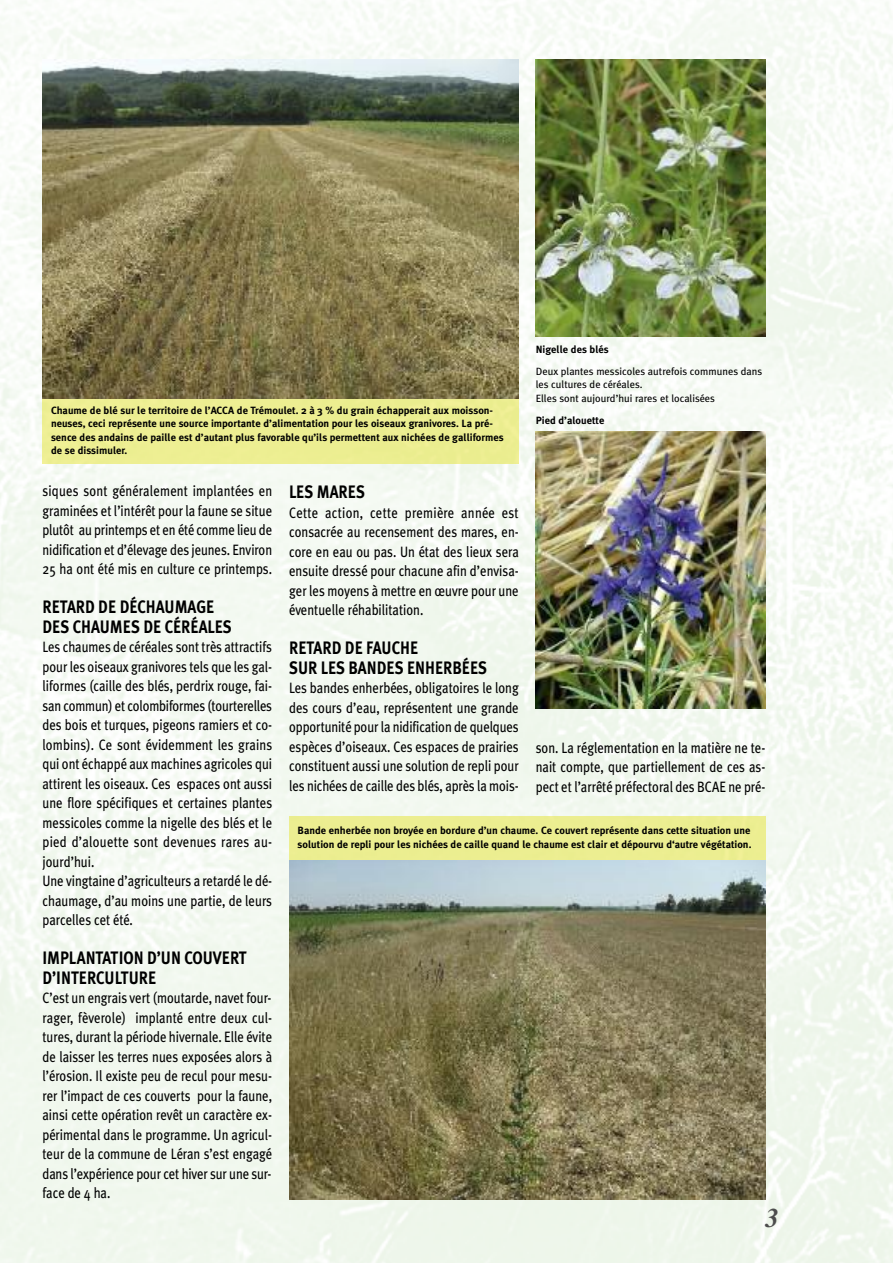
<style>
.page{position:relative;width:893px;height:1263px;background:#fff}
.page>*{position:absolute;margin:0;border:0;box-sizing:border-box;transform-origin:0 0}
.t1{font:italic 700 27px "Times";color:#4d4d4d}
.t2{font:700 18px/19.5px "Meta Plus";color:#000;scale:.85 1}
.t3{font:15px/19.5px "Meta Plus";color:#000;text-align:justify;scale:.85 1}
.t4{font:700 10.5px/13.5px "Meta Plus";color:#000}
.t5{font:10.5px/13.5px "Meta Plus";color:#000}
</style>
<div class="page">
<img style="left:0;top:0;width:893px;height:1263px">
<img style="left:43px;top:60px;width:476px;height:403px">
<img style="left:536px;top:60px;width:229px;height:276px">
<img style="left:536px;top:431px;width:229px;height:277px">
<img style="left:289px;top:816px;width:476px;height:383px">
<p class="t4" style="left:51px;top:403px;width:454px">Chaume de blé sur le territoire de l’ACCA de Trémoulet. 2 à 3 % du grain échapperait aux moisson&shy;neuses, ceci représente une source importante d’alimentation pour les oiseaux granivores. La pré&shy;sence des andains de paille est d’autant plus favorable qu’ils permettent aux nichées de galliformes de se dissimuler.</p>
<p class="t4" style="left:536px;top:342px;width:75px">Nigelle des blés</p>
<p class="t5" style="left:536px;top:364px;width:228px">Deux plantes messicoles autrefois communes dans les cultures de céréales.<br>Elles sont aujourd’hui rares et localisées</p>
<p class="t4" style="left:536px;top:413px;width:70px">Pied d’alouette</p>
<p class="t3" style="left:43px;top:481px;width:272px">siques sont généralement implantées en graminées et l’intérêt pour la faune se situe plutôt au printemps et en été comme lieu de nidification et d’élevage des jeunes. Environ 25 ha ont été mis en culture ce printemps.</p>
<p class="t2" style="left:43px;top:597px;width:224px">RETARD DE DÉCHAUMAGE<br>DES CHAUMES DE CÉRÉALES</p>
<p class="t3" style="left:43px;top:637px;width:272px;text-align:left">Les chaumes de céréales sont très attractifs pour les oiseaux granivores tels que les gal&shy;liformes (caille des blés, perdrix rouge, fai&shy;san commun) et colombiformes (tourterelles des bois et turques, pigeons ramiers et co&shy;lombins). Ce sont évidemment les grains qui ont échappé aux machines agricoles qui attirent les oiseaux. Ces espaces ont aussi une flore spécifiques et certaines plantes messicoles comme la nigelle des blés et le pied d’alouette sont devenues rares au&shy;jourd’hui.<br>Une vingtaine d’agriculteurs a retardé le dé&shy;chaumage, d’au moins une partie, de leurs parcelles cet été.</p>
<p class="t2" style="left:43px;top:948px;width:242px">IMPLANTATION D’UN COUVERT<br>D’INTERCULTURE</p>
<p class="t3" style="left:43px;top:988px;width:272px">C’est un engrais vert (moutarde, navet four&shy;rager, fèverole) implanté entre deux cul&shy;tures, durant la période hivernale. Elle évite de laisser les terres nues exposées alors à l’érosion. Il existe peu de recul pour mesu&shy;rer l’impact de ces couverts pour la faune, ainsi cette opération revêt un caractère ex&shy;périmental dans le programme. Un agricul&shy;teur de la commune de Léran s’est engagé dans l’expérience pour cet hiver sur une sur&shy;face de 4 ha.</p>
<p class="t2" style="left:289px;top:482px;width:91px">LES MARES</p>
<p class="t3" style="left:289px;top:503px;width:272px">Cette action, cette première année est consacrée au recensement des mares, en&shy;core en eau ou pas. Un état des lieux sera ensuite dressé pour chacune afin d’envisa&shy;ger les moyens à mettre en œuvre pour une éventuelle réhabilitation.</p>
<p class="t2" style="left:289px;top:638px;width:234px">RETARD DE FAUCHE<br>SUR LES BANDES ENHERBÉES</p>
<p class="t3" style="left:289px;top:678px;width:272px">Les bandes enherbées, obligatoires le long des cours d’eau, représentent une grande opportunité pour la nidification de quelques espèces d’oiseaux. Ces espaces de prairies constituent aussi une solution de repli pour les nichées de caille des blés, après la mois-</p>
<p class="t3" style="left:536px;top:738px;width:272px">son. La réglementation en la matière ne te&shy;nait compte, que partiellement de ces as&shy;pect et l’arrêté préfectoral des BCAE ne pré-</p>
<p class="t4" style="left:298px;top:824px;width:455px">Bande enherbée non broyée en bordure d’un chaume. Ce couvert représente dans cette situation une solution de repli pour les nichées de caille quand le chaume est clair et dépourvu d‘autre végétation.</p>
<h1 class="t1" style="left:765px;top:1208px;width:15px">3</h1>
</div>
